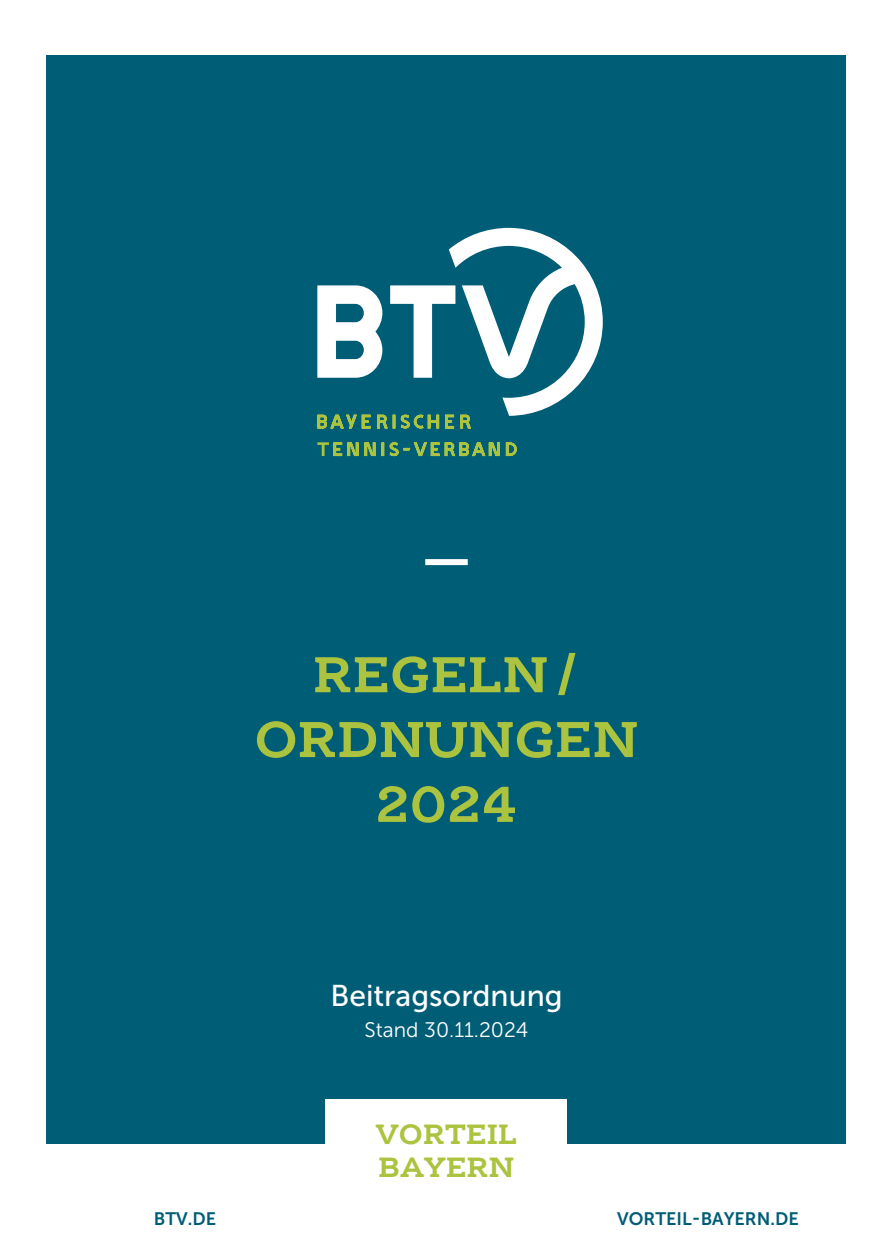
<style>
.page{position:relative;width:893px;height:1259px;background:#fff}
.page>*{position:absolute;margin:0;border:0;box-sizing:border-box;transform-origin:0 0}
.t1{font:700 54px/64.8px "Ernestine Pro";letter-spacing:.005em;color:#abc33f;text-align:center}
.t2{font:30px "Museo Sans 500";color:#fff}
.t3{font:700 30px/33px "Ernestine Pro";letter-spacing:.005em;color:#abc33f}
.t4{font:21px "Museo Sans 300";color:#fff}
.t5{font:18px "Museo Sans 700";color:#005d76}
</style>
<div class="page">
<div style="left:47px;top:55px;width:799px;height:1089px;background:#005d76"></div>
<div style="left:326px;top:1099px;width:241px;height:96px;background:#fff"></div>
<svg style="left:317px;top:416px;width:200px;height:40px"></svg>
<svg style="left:317px;top:228px;width:286px;height:188px"></svg>
<div style="left:425px;top:559px;width:43px;height:6px;background:#fff"></div>
<h1 class="t1" style="left:255px;top:640px;width:385px">REGELN/<br>ORDNUNGEN<br>2024</h1>
<h2 class="t2" style="left:330px;top:979px;width:234px">Beitragsordnung</h2>
<p class="t4" style="left:364px;top:1018px;width:165px">Stand 30.11.2024</p>
<h2 class="t3" style="left:376px;top:1116px;width:143px">VORTEIL<br>BAYERN</h2>
<p class="t5" style="left:154px;top:1209px;width:64px">BTV.DE</p>
<p class="t5" style="left:617px;top:1209px;width:183px">VORTEIL-BAYERN.DE</p>
</div>
